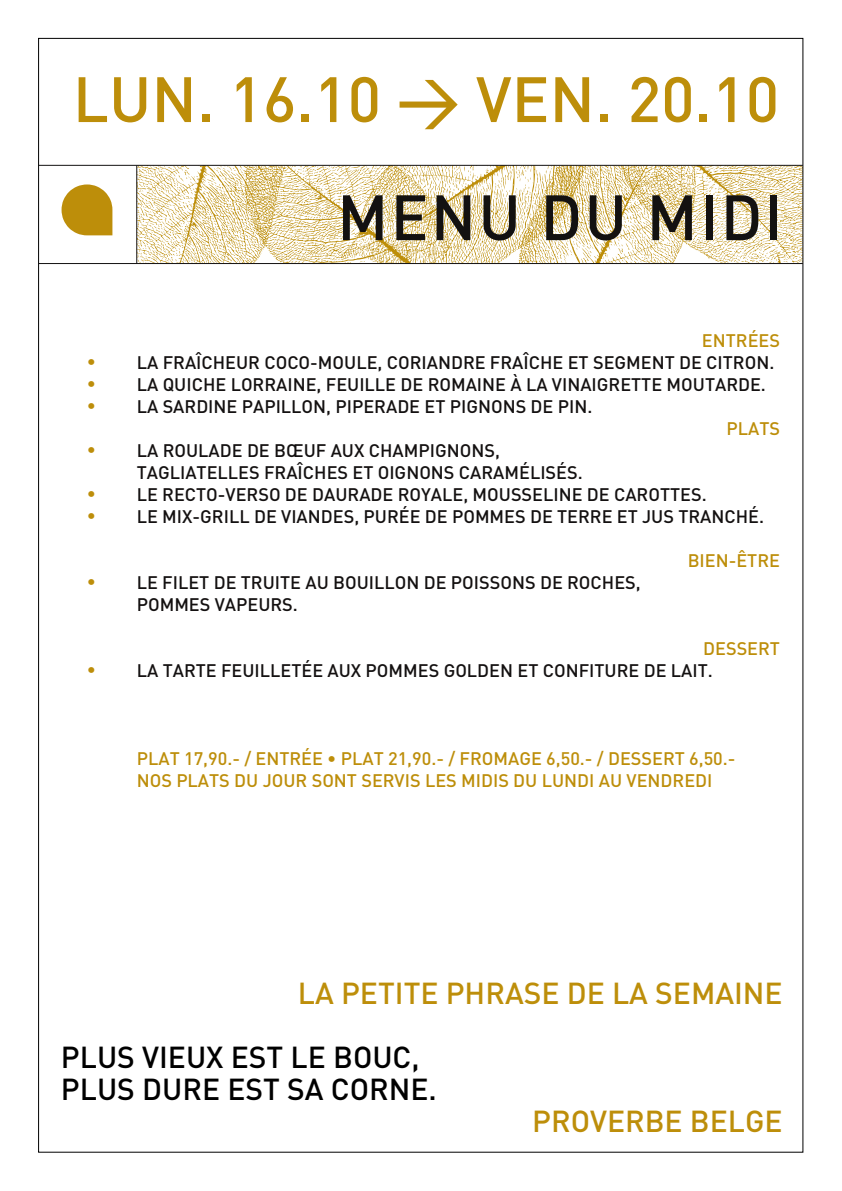
<style>
.page{position:relative;width:842px;height:1191px;background:#fff}
.page>*{position:absolute;margin:0;border:0;box-sizing:border-box;transform-origin:0 0}
.t1{font:500 63px "DIN";color:#bd8e0a}
.t2{font:500 63px "DIN";letter-spacing:.035em;color:#131111}
.t3{font:500 30px "DIN";color:#bd8e0a}
.t4{font:500 30px/32px "DIN";color:#000}
.t5{font:500 18px/22px "DIN";color:#141111}
.t6{font:500 18px/22px "DIN";color:#bd8e0a}
</style>
<div class="page">
<svg style="left:137px;top:166px;width:664px;height:97px"></svg>
<svg style="left:62px;top:184px;width:50px;height:51px"></svg>
<hr style="left:39px;top:263px;width:764px;height:1px;background:#131111">
<hr style="left:136px;top:165px;width:1px;height:98px;background:#131111">
<hr style="left:39px;top:165px;width:764px;height:1px;background:#131111">
<h1 class="t1" style="left:73px;top:59px;width:708px">LUN. 16.10 &gt; VEN. 20.10</h1>
<p class="t6" style="left:87px;top:350px;width:11px;text-align:justify">• • •</p>
<p class="t6" style="left:87px;top:438px;width:11px">•</p>
<p class="t6" style="left:87px;top:482px;width:11px">• •</p>
<p class="t6" style="left:87px;top:570px;width:11px">•</p>
<p class="t6" style="left:87px;top:658px;width:11px">•</p>
<h1 class="t2" style="left:337px;top:177px;width:448px">MENU DU MIDI</h1>
<p class="t6" style="left:702px;top:329px;width:80px">ENTRÉES</p>
<p class="t5" style="left:137px;top:351px;width:639px">LA FRAÎCHEUR COCO-MOULE, CORIANDRE FRAÎCHE ET SEGMENT DE CITRON.<br>LA QUICHE LORRAINE, FEUILLE DE ROMAINE À LA VINAIGRETTE MOUTARDE.<br>LA SARDINE PAPILLON, PIPERADE ET PIGNONS DE PIN.</p>
<p class="t6" style="left:726px;top:417px;width:55px">PLATS</p>
<p class="t5" style="left:137px;top:439px;width:629px">LA ROULADE DE BŒUF AUX CHAMPIGNONS,<br>TAGLIATELLES FRAÎCHES ET OIGNONS CARAMÉLISÉS.<br>LE RECTO-VERSO DE DAURADE ROYALE, MOUSSELINE DE CAROTTES.<br>LE MIX-GRILL DE VIANDES, PURÉE DE POMMES DE TERRE ET JUS TRANCHÉ.</p>
<p class="t6" style="left:688px;top:549px;width:94px">BIEN-ÊTRE</p>
<p class="t5" style="left:137px;top:571px;width:505px">LE FILET DE TRUITE AU BOUILLON DE POISSONS DE ROCHES,<br>POMMES VAPEURS.</p>
<p class="t6" style="left:703px;top:637px;width:78px">DESSERT</p>
<p class="t5" style="left:137px;top:659px;width:577px">LA TARTE FEUILLETÉE AUX POMMES GOLDEN ET CONFITURE DE LAIT.</p>
<p class="t6" style="left:137px;top:747px;width:600px">PLAT 17,90.- / ENTRÉE • PLAT 21,90.- / FROMAGE 6,50.- / DESSERT 6,50.-<br>NOS PLATS DU JOUR SONT SERVIS LES MIDIS DU LUNDI AU VENDREDI</p>
<h2 class="t3" style="left:298px;top:974px;width:486px">LA PETITE PHRASE DE LA SEMAINE</h2>
<h2 class="t4" style="left:61px;top:1040px;width:377px">PLUS VIEUX EST LE BOUC,<br>PLUS DURE EST SA CORNE.</h2>
<h2 class="t3" style="left:532px;top:1102px;width:252px">PROVERBE BELGE</h2>
</div>
